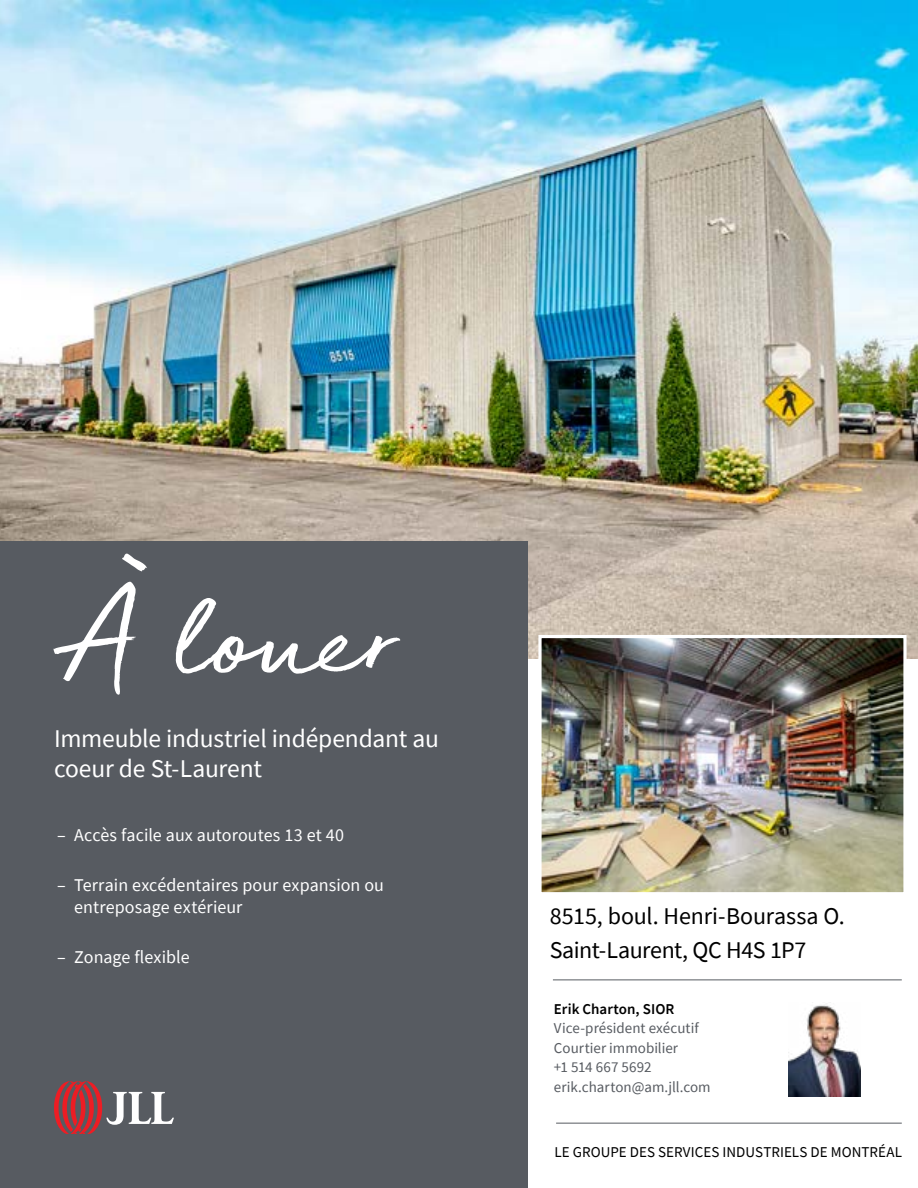
<style>
.page{position:relative;width:918px;height:1188px;background:#fff}
.page>*{position:absolute;margin:0;border:0;box-sizing:border-box;transform-origin:0 0}
.t1{font:128.85px "JLL Hand";color:#fff}
.t2{font:25.5px/30.6px "Source Sans Pro";letter-spacing:-.005em;color:#fff}
.t3{font:24px/34px "Source Sans Pro";letter-spacing:-.01em;color:#000}
.t4{font:18px/22.5px "Source Sans Pro";letter-spacing:.005em;color:#fff}
.t5{font:15px/19.5px "Source Sans Pro";color:#575b61}
.t6{font:15px "Source Sans Pro";letter-spacing:.005em;color:#000}
.t7{font:600 15px "Source Sans Pro";letter-spacing:.005em;color:#000}
</style>
<div class="page">
<img style="left:0;top:0;width:918px;height:659px">
<div style="left:0;top:542px;width:528px;height:646px;background:#575b61"></div>
<img style="left:542px;top:639px;width:361px;height:252px">
<div style="left:538px;top:635px;width:369px;height:260px;border:3px solid #fff"></div>
<svg style="left:54px;top:1081px;width:120px;height:53px"></svg>
<hr style="left:553px;top:980px;width:349px;height:1px;background:#575b61">
<hr style="left:556px;top:1123px;width:346px;height:1px;background:#575b61">
<img style="left:788px;top:1005px;width:73px;height:92px">
<h1 class="t1" style="left:54px;top:545px;width:346px">À louer</h1>
<h2 class="t2" style="left:54px;top:723px;width:387px">Immeuble industriel indépendant au coeur de St-Laurent</h2>
<p class="t4" style="left:57px;top:824px;width:288px">– Accès facile aux autoroutes 13 et 40</p>
<p class="t4" style="left:74px;top:873px;width:311px;text-indent:-17px">– Terrain excédentaires pour expansion ou entreposage extérieur</p>
<p class="t4" style="left:57px;top:945px;width:134px">– Zonage flexible</p>
<h3 class="t3" style="left:550px;top:899px;width:297px">8515, boul. Henri-Bourassa O.<br>Saint-Laurent, QC H4S 1P7</h3>
<p class="t7" style="left:554px;top:999px;width:122px">Erik Charton, SIOR</p>
<p class="t5" style="left:554px;top:1018px;width:158px">Vice-président exécutif<br>Courtier immobilier<br>+1 514 667 5692 erik.charton@am.jll.com</p>
<p class="t6" style="left:555px;top:1143px;width:349px">LE GROUPE DES SERVICES INDUSTRIELS DE MONTRÉAL</p>
</div>
